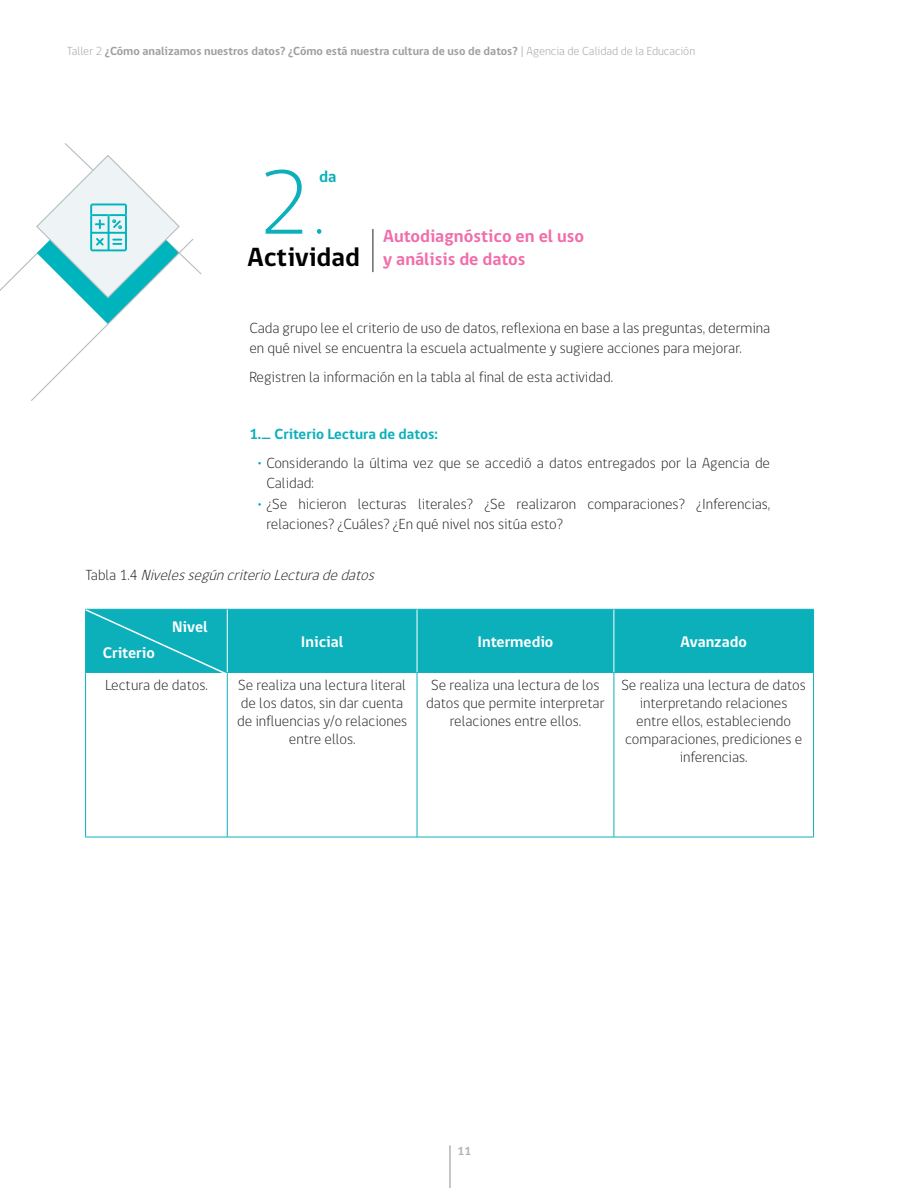
<style>
.page{position:relative;width:918px;height:1188px;background:#fff}
.page>*{position:absolute;margin:0;border:0;box-sizing:border-box;transform-origin:0 0}
.t1{font:300 93px "gob CL";color:#0bb0bb}
.t2{font:700 27px "gob CL";color:#000}
.t3{font:700 18px/22.2px "gob CL";color:#f16daa}
.t4{font:700 16.5px "gob CL";color:#0bb0bb}
.t5{font:700 15.75px "gob CL";color:#fff}
.t6{font:300 15px/18px "gob CL";color:#231f20;text-align:center}
.t7{font:italic 300 15px "gob CL";color:#231f20}
.t8{font:700 15px "gob CL";color:#0bb0bb}
.t9{font:700 12px "gob CL";color:#9d9fa2}
.t10{font:700 12px "gob CL";color:#b2b3b7}
.s1{font-weight:300}
.s2{font-style:normal}
</style>
<div class="page">
<hr style="left:449px;top:1145px;width:2px;height:43px;background:#b2b3b7">
<svg style="left:1px;top:143px;width:201px;height:258px"></svg>
<svg style="left:317px;top:229px;width:4px;height:5px"></svg>
<hr style="left:373px;top:229px;width:1px;height:43px;background:#231f20">
<div style="left:229px;top:610px;width:584px;height:62px;background:#0bb0bb"></div>
<hr style="left:227px;top:609px;width:190px;height:1px;background:#0bb0bb">
<hr style="left:417px;top:609px;width:197px;height:1px;background:#0bb0bb">
<hr style="left:614px;top:609px;width:200px;height:1px;background:#0bb0bb">
<hr style="left:813px;top:609px;width:1px;height:63px;background:#0bb0bb">
<hr style="left:85px;top:673px;width:1px;height:164px;background:#0bb0bb">
<hr style="left:227px;top:672px;width:190px;height:1px;background:#0bb0bb">
<hr style="left:227px;top:673px;width:1px;height:164px;background:#0bb0bb">
<hr style="left:417px;top:672px;width:197px;height:1px;background:#0bb0bb">
<hr style="left:417px;top:673px;width:1px;height:164px;background:#0bb0bb">
<hr style="left:614px;top:672px;width:200px;height:1px;background:#0bb0bb">
<hr style="left:614px;top:673px;width:1px;height:164px;background:#0bb0bb">
<hr style="left:813px;top:673px;width:1px;height:164px;background:#0bb0bb">
<hr style="left:85px;top:837px;width:142px;height:1px;background:#0bb0bb">
<hr style="left:227px;top:837px;width:190px;height:1px;background:#0bb0bb">
<hr style="left:417px;top:837px;width:197px;height:1px;background:#0bb0bb">
<hr style="left:614px;top:837px;width:200px;height:1px;background:#0bb0bb">
<hr style="left:417px;top:609px;width:1px;height:63px;background:#fff">
<hr style="left:614px;top:609px;width:1px;height:63px;background:#fff">
<svg style="left:85px;top:608px;width:144px;height:68px"></svg>
<p class="t9" style="left:67px;top:43px;width:630px"><span class="s1">Taller 2</span> ¿Cómo analizamos nuestros datos? ¿Cómo está nuestra cultura de uso de datos? <span class="s1">| Agencia de Calidad de la Educación</span></p>
<h1 class="t1" style="left:260px;top:139px;width:50px">2</h1>
<p class="t4" style="left:319px;top:165px;width:19px">da</p>
<h2 class="t2" style="left:247px;top:238px;width:114px">Actividad</h2>
<p class="t3" style="left:383px;top:226px;width:203px">Autodiagnóstico en el uso y análisis de datos</p>
<p class="t6" style="left:249px;top:318px;width:522px;line-height:20.2px;text-align:left">Cada grupo lee el criterio de uso de datos, reflexiona en base a las preguntas, determina en qué nivel se encuentra la escuela actualmente y sugiere acciones para mejorar.</p>
<p class="t6" style="left:249px;top:368px;width:365px">Registren la información en la tabla al final de esta actividad.</p>
<p class="t8" style="left:249px;top:424px;width:190px">1._ Criterio Lectura de datos:</p>
<p class="t6" style="left:266px;top:453px;width:505px;line-height:20.2px;text-align:left">Considerando la última vez que se accedió a datos entregados por la Agencia de Calidad:<br>¿Se hicieron lecturas literales? ¿Se realizaron comparaciones? ¿Inferencias, relaciones? ¿Cuáles? ¿En qué nivel nos sitúa esto?</p>
<p class="t7" style="left:85px;top:565px;width:296px"><span class="s2">Ta b l a 1 . 4</span> NivelessegúncriterioLecturadedatos</p>
<p class="t5" style="left:103px;top:642px;width:53px">Criterio</p>
<p class="t5" style="left:172px;top:616px;width:37px">Nivel</p>
<p class="t5" style="left:301px;top:631px;width:44px">Inicial</p>
<p class="t5" style="left:478px;top:631px;width:77px">Intermedio</p>
<p class="t5" style="left:681px;top:631px;width:68px">Avanzado</p>
<p class="t6" style="left:105px;top:677px;width:104px">Lectura de datos.</p>
<p class="t6" style="left:237px;top:677px;width:172px">Se realiza una lectura literal de los datos, sin dar cuenta de influencias y/o relaciones entre ellos.</p>
<p class="t6" style="left:426px;top:677px;width:180px">Se realiza una lectura de los datos que permite interpretar relaciones entre ellos.</p>
<p class="t6" style="left:622px;top:677px;width:186px">Se realiza una lectura de datos interpretando relaciones<br>entre ellos, estableciendo comparaciones, prediciones e inferencias.</p>
<p class="t10" style="left:458px;top:1142px;width:15px">11</p>
</div>
